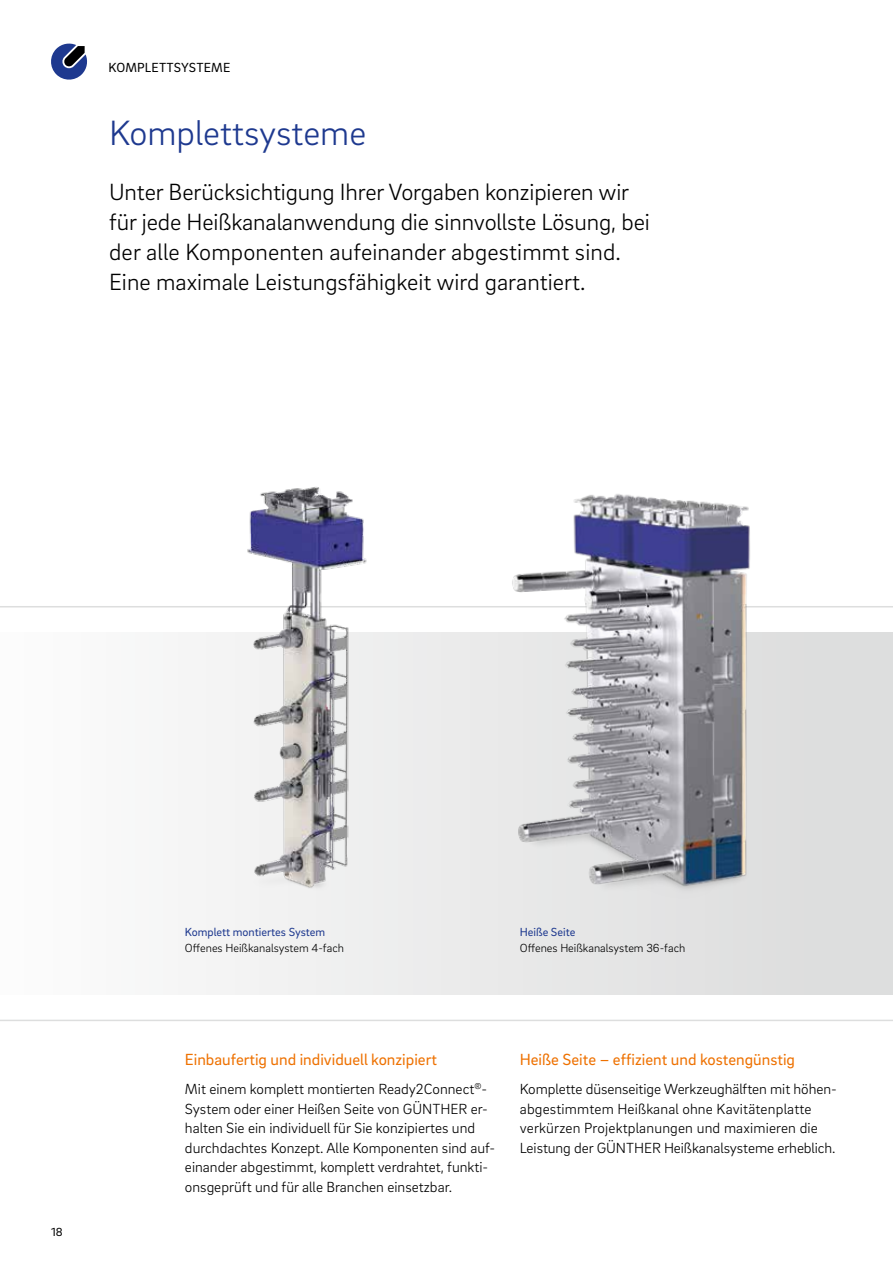
<style>
.page{position:relative;width:893px;height:1263px;background:#fff}
.page>*{position:absolute;margin:0;border:0;box-sizing:border-box;transform-origin:0 0}
.t1{font:300 36px "Brix Sans";color:#1e398f}
.t2{font:300 24px/30px "Brix Sans";letter-spacing:-.005em;color:#000}
.t3{font:16.5px "Brix Sans";color:#ee7100}
.t4{font:300 15px/19.5px "Brix Sans";color:#000}
.t5{font:13.5px "Brix Sans";letter-spacing:.015em;color:#000}
.t6{font:300 12px "Brix Sans";color:#000}
.t7{font:12px "Brix Sans";color:#1e398f}
.t8{font:12px "Brix Sans";color:#000}
</style>
<div class="page">
<svg style="left:51px;top:43px;width:36px;height:37px"></svg>
<svg style="left:0;top:606px;width:893px;height:415px"></svg>
<div style="left:0;top:632px;width:893px;height:363px;background:linear-gradient(to right,#fcfcfc,#dbdbdb)"></div>
<img style="left:478px;top:494px;width:315px;height:432px">
<img style="left:857px;top:606px;width:36px;height:348px">
<img style="left:200px;top:487px;width:318px;height:413px">
<p class="t5" style="left:109px;top:59px;width:123px">KOMPLETTSYSTEME</p>
<h1 class="t1" style="left:109px;top:110px;width:259px">Komplettsysteme</h1>
<h2 class="t2" style="left:109px;top:176px;width:542px">Unter Berücksichtigung Ihrer Vorgaben konzipieren wir für jede Heißkanalanwendung die sinnvollste Lösung, bei der alle Komponenten aufeinander abgestimmt sind.<br>Eine maximale Leistungsfähigkeit wird garantiert.</h2>
<p class="t8" style="left:51px;top:1225px;width:13px">18</p>
<p class="t7" style="left:185px;top:924px;width:142px">Komplett montiertes System</p>
<p class="t6" style="left:185px;top:940px;width:160px">Offenes Heißkanalsystem 4-fach</p>
<p class="t7" style="left:520px;top:924px;width:57px">Heiße Seite</p>
<p class="t6" style="left:520px;top:940px;width:167px">Offenes Heißkanalsystem 36-fach</p>
<p class="t3" style="left:185px;top:1049px;width:253px">Einbaufertig und individuell konzipiert</p>
<p class="t4" style="left:185px;top:1079px;width:312px">Mit einem komplett montierten Ready2Connect<sup>®</sup>- System oder einer Heißen Seite von GÜNTHER er&shy;halten Sie ein individuell für Sie konzipiertes und durchdachtes Konzept. Alle Komponenten sind auf&shy;einander abgestimmt, komplett verdrahtet, funkti&shy;onsgeprüft und für alle Branchen einsetzbar.</p>
<p class="t3" style="left:520px;top:1049px;width:277px">Heiße Seite – effizient und kostengünstig</p>
<p class="t4" style="left:520px;top:1079px;width:317px">Komplette düsenseitige Werkzeughälften mit höhen&shy;abgestimmtem Heißkanal ohne Kavitätenplatte verkürzen Projektplanungen und maximieren die Leistung der GÜNTHER Heißkanalsysteme erheblich.</p>
</div>
